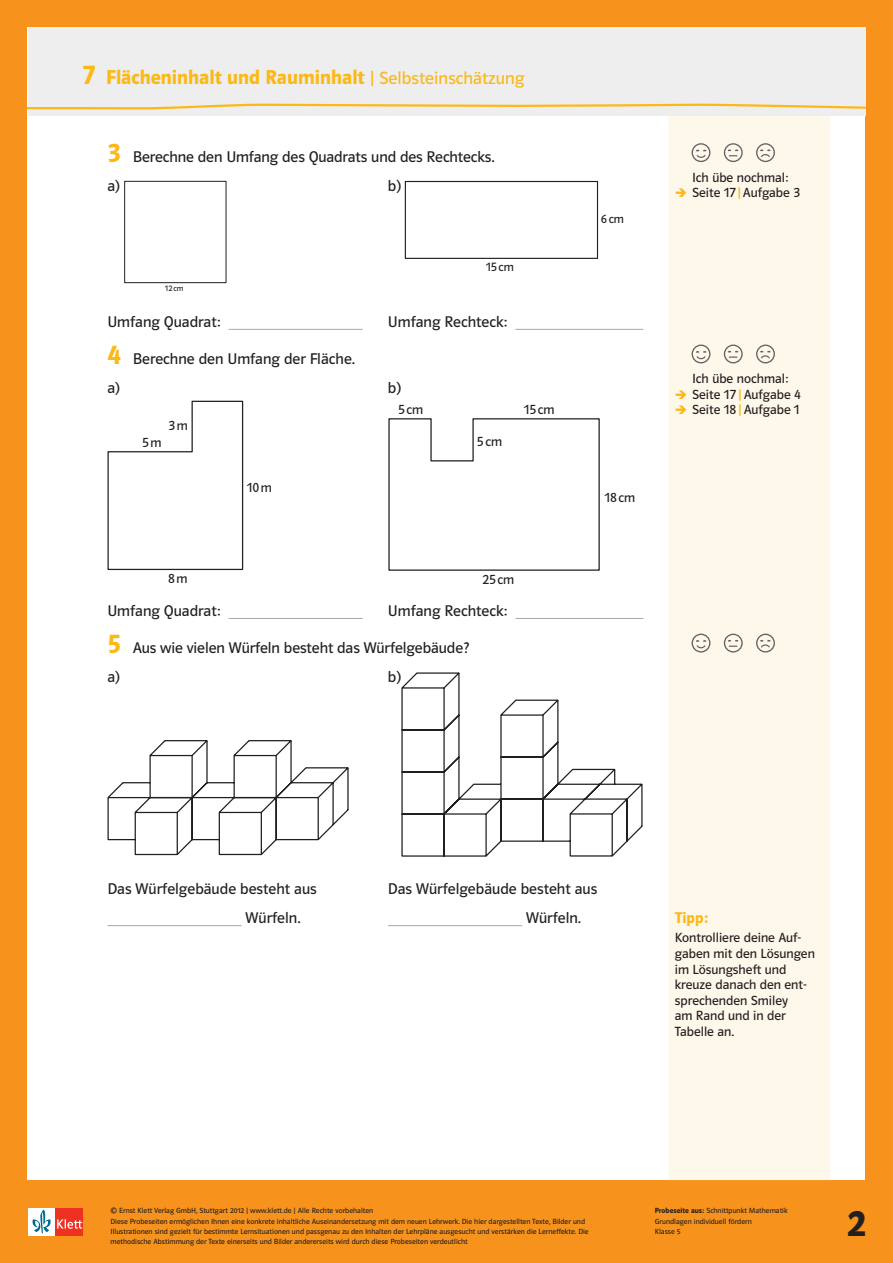
<style>
.page{position:relative;width:893px;height:1263px;background:#f7931d}
.page>*{position:absolute;margin:0;border:0;box-sizing:border-box;transform-origin:0 0}
.t1{font:39px "Polo ST11 K Hfett";color:#231f20}
.t2{font:20.1px "Polo MA11 K Hfett";color:#fcb814}
.t3{font:15.6px/29px "Polo MA11 K Buch";color:#231f20}
.t4{font:15.6px "Polo MA11 K Hfett";color:#fcb814}
.t5{font:13.35px/15.6px "Polo MA11 K Buch";color:#231f20}
.t6{font:12.15px "Polo MA11 K Buch";color:#231f20}
.t7{font:8.1px "Polo MA11 K Buch";color:#231f20}
.t8{font:7.5px/10.1px "Polo ST11 K Buch";color:#231f20}
.s1{font-size:26.7px}
.s2{font-family:"Polo MA11 K Buch";font-size:17.85px}
.s3{font-family:"Polo MA11 K Hfett";font-size:26.7px;color:#fcb814}
.s4{color:#fcb814}
.s5{font-family:"Polo MA11 K Krftg";color:#fcb814}
.s6{font-size:17.85px}
.s7{font-family:"Polo ST11 K Hfett"}
</style>
<div class="page">
<div style="left:28px;top:1208px;width:28px;height:27px;background:#fff"></div>
<div style="left:56px;top:1208px;width:27px;height:27px;background:#ef3122"></div>
<svg style="left:57px;top:1219px;width:25px;height:10px"></svg>
<svg style="left:33px;top:1210px;width:18px;height:24px"></svg>
<div style="left:28px;top:28px;width:837px;height:1152px;background:#fff"></div>
<div style="left:668px;top:116px;width:162px;height:1064px;background:#fef8eb"></div>
<div style="left:28px;top:28px;width:837px;height:88px;background:#eeeeef"></div>
<svg style="left:28px;top:103px;width:837px;height:7px"></svg>
<div style="left:124px;top:181px;width:102px;height:102px;border:1px solid #231f20"></div>
<div style="left:405px;top:181px;width:193px;height:78px;border:1px solid #231f20"></div>
<hr style="left:229px;top:329px;width:134px;height:1px;background:#a8a9ad">
<hr style="left:515px;top:329px;width:128px;height:1px;background:#a8a9ad">
<svg style="left:107px;top:401px;width:137px;height:170px"></svg>
<svg style="left:388px;top:418px;width:212px;height:153px"></svg>
<hr style="left:229px;top:618px;width:134px;height:1px;background:#a8a9ad">
<hr style="left:515px;top:618px;width:128px;height:1px;background:#a8a9ad">
<svg style="left:107px;top:740px;width:242px;height:115px"></svg>
<svg style="left:401px;top:672px;width:241px;height:185px"></svg>
<div style="left:692px;top:143px;width:18px;height:19px;border:1px solid #636366;border-radius:50%"></div>
<svg style="left:695px;top:150px;width:12px;height:8px"></svg>
<div style="left:724px;top:143px;width:19px;height:19px;border:1px solid #636366;border-radius:50%"></div>
<svg style="left:728px;top:149px;width:10px;height:7px"></svg>
<div style="left:756px;top:143px;width:19px;height:19px;border:1px solid #636366;border-radius:50%"></div>
<svg style="left:760px;top:149px;width:11px;height:9px"></svg>
<hr style="left:107px;top:925px;width:135px;height:1px;background:#a8a9ad">
<hr style="left:388px;top:925px;width:134px;height:1px;background:#a8a9ad">
<div style="left:692px;top:345px;width:18px;height:18px;border:1px solid #636366;border-radius:50%"></div>
<svg style="left:695px;top:351px;width:12px;height:9px"></svg>
<div style="left:724px;top:345px;width:19px;height:18px;border:1px solid #636366;border-radius:50%"></div>
<svg style="left:728px;top:351px;width:10px;height:7px"></svg>
<div style="left:756px;top:345px;width:19px;height:18px;border:1px solid #636366;border-radius:50%"></div>
<svg style="left:760px;top:351px;width:11px;height:8px"></svg>
<div style="left:692px;top:634px;width:18px;height:18px;border:1px solid #636366;border-radius:50%"></div>
<svg style="left:695px;top:640px;width:12px;height:9px"></svg>
<div style="left:724px;top:634px;width:19px;height:18px;border:1px solid #636366;border-radius:50%"></div>
<svg style="left:728px;top:640px;width:10px;height:7px"></svg>
<div style="left:756px;top:634px;width:19px;height:18px;border:1px solid #636366;border-radius:50%"></div>
<svg style="left:760px;top:640px;width:11px;height:9px"></svg>
<h2 class="t2" style="left:83px;top:66px;width:443px"><span class="s1">7</span> Flächeninhalt und Rauminhalt <span class="s2">| Selbsteinschätzung</span></h2>
<h3 class="t3" style="left:107px;top:142px;width:389px"><span class="s3">3</span> Berechne den Umfang des Quadrats und des Rechtecks. a)</h3>
<h3 class="t3" style="left:388px;top:171px;width:15px">b)</h3>
<p class="t7" style="left:165px;top:284px;width:20px">12 cm</p>
<h3 class="t6" style="left:486px;top:261px;width:30px">15 cm</h3>
<h3 class="t3" style="left:107px;top:307px;width:115px">Umfang Quadrat:</h3>
<h3 class="t3" style="left:388px;top:307px;width:121px">Umfang Rechteck:</h3>
<h3 class="t3" style="left:107px;top:344px;width:249px"><span class="s3">4</span> Berechne den Umfang der Fläche. a)</h3>
<h3 class="t3" style="left:388px;top:373px;width:15px">b)</h3>
<h3 class="t5" style="left:142px;top:435px;width:21px">5 m</h3>
<h3 class="t5" style="left:168px;top:417px;width:21px">3 m</h3>
<h3 class="t5" style="left:168px;top:571px;width:21px">8 m</h3>
<h3 class="t5" style="left:247px;top:480px;width:27px">10 m</h3>
<h3 class="t5" style="left:398px;top:402px;width:27px">5 cm</h3>
<h3 class="t5" style="left:524px;top:402px;width:32px">15 cm</h3>
<h3 class="t5" style="left:477px;top:433px;width:27px">5 cm</h3>
<h3 class="t5" style="left:482px;top:572px;width:33px">25 cm</h3>
<h3 class="t3" style="left:107px;top:596px;width:115px">Umfang Quadrat:</h3>
<h3 class="t3" style="left:388px;top:596px;width:121px">Umfang Rechteck:</h3>
<h3 class="t3" style="left:107px;top:634px;width:363px"><span class="s3">5</span> Aus wie vielen Würfeln besteht das Würfelgebäude? a)</h3>
<h3 class="t3" style="left:388px;top:663px;width:15px">b)</h3>
<h3 class="t6" style="left:601px;top:213px;width:24px">6 cm</h3>
<h3 class="t5" style="left:692px;top:170px;width:98px">Ich übe nochmal:</h3>
<h3 class="t5" style="left:675px;top:185px;width:127px"><span class="s4">➔</span> Seite 17<span class="s5">|</span>Aufgabe 3</h3>
<h3 class="t5" style="left:604px;top:490px;width:32px">18 cm</h3>
<h3 class="t5" style="left:692px;top:371px;width:98px">Ich übe nochmal:</h3>
<h3 class="t5" style="left:675px;top:387px;width:128px"><span class="s4">➔</span> Seite 1å<span class="s5">|</span>Aufgabe 4</h3>
<h3 class="t5" style="left:675px;top:402px;width:126px"><span class="s4">➔</span> Seite 18<span class="s5">|</span>Aufgabe 1</h3>
<h3 class="t3" style="left:245px;top:874px;width:73px;text-indent:-138px">Das Würfelgebäude besteht aus<br>Würfeln.</h3>
<h3 class="t3" style="left:526px;top:874px;width:73px;text-indent:-138px">Das Würfelgebäude besteht aus<br>Würfeln.</h3>
<h3 class="t4" style="left:675px;top:909px;width:35px">Tipp:</h3>
<h3 class="t5" style="left:675px;top:930px;width:142px">Kontrolliere deine Auf&shy;gaben mit den Lösungen im Lösungsheft und kreuze danach den ent&shy;sprechenden Smiley<br>am Rand und in der<br>Tabelle an.</h3>
<p class="t8" style="left:111px;top:1206px;width:480px">© Ernst Klett Verlag GmbH, Stuttgart 2012 | www.klett.de | Alle Rechte vorbehalten<br>Diese Probeseiten ermöglichen Ihnen eine konkrete inhaltliche Auseinandersetzung mit dem neuen Lehrwerk. Die hier dargestellten Texte, Bilder und Illustrationen sind gezielt für bestimmte Lernsituationen und passgenau zu den Inhalten der Lehrpläne ausgesucht und verstärken die Lerneffekte. Die methodische Abstimmung der Texte einerseits und Bilder andererseits wird durch diese Probeseiten verdeutlicht</p>
<h3 class="t6" style="left:107px;top:1224px;width:177px"><span class="s6">2</span> Flächeninhalt und Rauminhalt</h3>
<p class="t8" style="left:655px;top:1206px;width:134px"><span class="s7">Probeseite aus:</span> Schnittpunkt Mathematik<br>Grundlagen individuell fördern<br>Klasse 5</p>
<h1 class="t1" style="left:847px;top:1200px;width:20px">2</h1>
</div>
